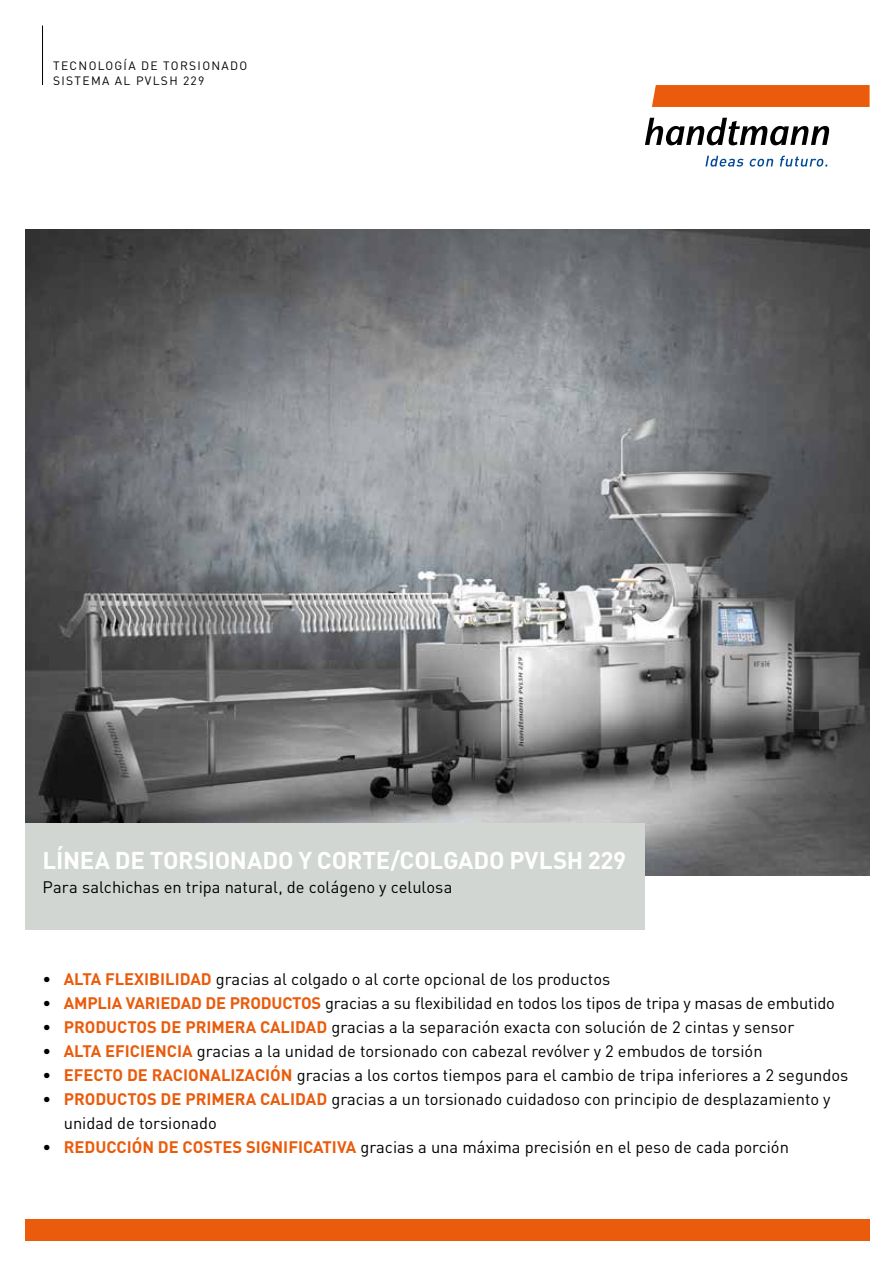
<style>
.page{position:relative;width:893px;height:1263px;background:#fff}
.page>*{position:absolute;margin:0;border:0;box-sizing:border-box;transform-origin:0 0}
.t1{font:700 24px "DIN Pro";letter-spacing:-.01em;color:#fff}
.t2{font:16.5px/24px "DIN Pro";color:#000}
.t3{font:12px/15px "DIN Pro";letter-spacing:.11em;color:#000}
.s1{font-weight:700;color:#ea5b0c}
</style>
<div class="page">
<img style="left:26px;top:230px;width:844px;height:645px">
<div style="left:26px;top:1219px;width:844px;height:21px;background:#ea5b0c"></div>
<hr style="left:42px;top:26px;width:1px;height:59px;background:#000">
<div style="left:26px;top:823px;width:619px;height:107px;background:#d2d6d3"></div>
<svg style="left:652px;top:85px;width:218px;height:22px;background:#ea5d0f"></svg>
<svg style="left:645px;top:118px;width:184px;height:27px"></svg>
<svg style="left:705px;top:156px;width:68px;height:11px"></svg>
<svg style="left:780px;top:156px;width:47px;height:11px"></svg>
<p class="t3" style="left:53px;top:57px;width:196px">TECNOLOGÍA DE TORSIONADO<br>SISTEMA AL PVLSH 229</p>
<h1 class="t1" style="left:43px;top:840px;width:585px">LÍNEA DE TORSIONADO Y CORTE/COLGADO PVLSH 229</h1>
<p class="t2" style="left:43px;top:873px;width:411px">Para salchichas en tripa natural, de colágeno y celulosa</p>
<p class="t2" style="left:43px;top:965px;width:569px">• <span class="s1">ALTA FLEXIBILIDAD</span> gracias al colgado o al corte opcional de los productos</p>
<p class="t2" style="left:43px;top:989px;width:794px">• <span class="s1">AMPLIA VARIEDAD DE PRODUCTOS</span> gracias a su flexibilidad en todos los tipos de tripa y masas de embutido</p>
<p class="t2" style="left:43px;top:1013px;width:753px">• <span class="s1">PRODUCTOS DE PRIMERA CALIDAD</span> gracias a la separación exacta con solución de 2 cintas y sensor</p>
<p class="t2" style="left:43px;top:1037px;width:722px">• <span class="s1">ALTA EFICIENCIA</span> gracias a la unidad de torsionado con cabezal revólver y 2 embudos de torsión</p>
<p class="t2" style="left:43px;top:1061px;width:807px">• <span class="s1">EFECTO DE RACIONALIZACIÓN</span> gracias a los cortos tiempos para el cambio de tripa inferiores a 2 segundos</p>
<p class="t2" style="left:64px;top:1085px;width:768px;text-indent:-21px">• <span class="s1">PRODUCTOS DE PRIMERA CALIDAD</span> gracias a un torsionado cuidadoso con principio de desplazamiento y unidad de torsionado</p>
<p class="t2" style="left:43px;top:1133px;width:748px">• <span class="s1">REDUCCIÓN DE COSTES SIGNIFICATIVA</span> gracias a una máxima precisión en el peso de cada porción</p>
</div>
